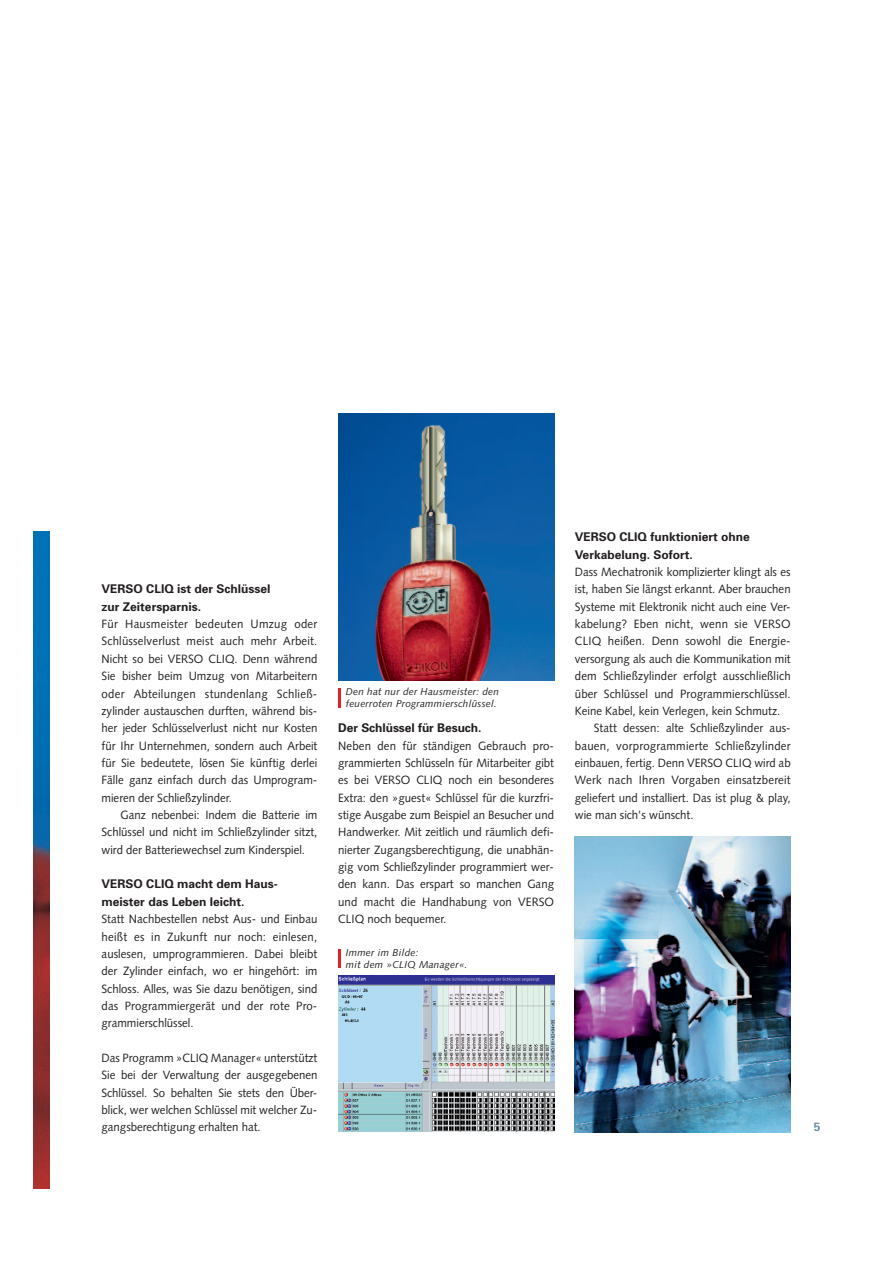
<style>
.page{position:relative;width:893px;height:1263px;background:#fff}
.page>*{position:absolute;margin:0;border:0;box-sizing:border-box;transform-origin:0 0}
.t1{font:12px/17.4px "Syntax";color:#231f20;text-align:justify;scale:.95 1}
.t2{font:700 12px/17.4px "Univers";color:#231f20}
.t3{font:12px "Syntax";letter-spacing:.02em;color:#231f20;scale:.95 1}
.t4{font:700 12px "Univers";color:#6c8ca0}
.t5{font:italic 10.05px/12px "Syntax";letter-spacing:.02em;color:#231f20}
</style>
<div class="page">
<img style="left:33px;top:531px;width:16px;height:657px">
<img style="left:338px;top:413px;width:216px;height:267px">
<hr style="left:338px;top:688px;width:3px;height:19px;background:#ee1d23">
<hr style="left:338px;top:949px;width:3px;height:19px;background:#ee1d23">
<img style="left:338px;top:975px;width:216px;height:156px">
<img style="left:575px;top:836px;width:215px;height:296px">
<p class="t2" style="left:102px;top:582px;width:170px">VERSO CLIQ ist der Schlüssel zur Zeitersparnis.</p>
<p class="t1" style="left:102px;top:616px;width:229px">Für Hausmeister bedeuten Umzug oder Schlüsselverlust meist auch mehr Arbeit.<br>Nicht so bei VERSO CLIQ. Denn während Sie bisher beim Umzug von Mitarbeitern oder Abteilungen stundenlang Schließ&shy;zylinder austauschen durften, während bis&shy;her jeder Schlüsselverlust nicht nur Kosten für Ihr Unternehmen, sondern auch Arbeit für Sie bedeutete, lösen Sie künftig derlei Fälle ganz einfach durch das Umprogram&shy;mieren der Schließzylinder.</p>
<p class="t1" style="left:102px;top:807px;width:229px;text-indent:19px">Ganz nebenbei: Indem die Batterie im Schlüssel und nicht im Schließzylinder sitzt, wird der Batteriewechsel zum Kinderspiel.</p>
<p class="t2" style="left:102px;top:877px;width:178px">VERSO CLIQ macht dem Haus&shy;meister das Leben leicht.</p>
<p class="t1" style="left:102px;top:911px;width:229px">Statt Nachbestellen nebst Aus- und Einbau heißt es in Zukunft nur noch: einlesen, auslesen, umprogrammieren. Dabei bleibt der Zylinder einfach, wo er hingehört: im Schloss. Alles, was Sie dazu benötigen, sind das Programmiergerät und der rote Pro&shy;grammierschlüssel.</p>
<p class="t1" style="left:102px;top:1050px;width:229px">Das Programm »CLIQ Manager« unterstützt Sie bei der Verwaltung der ausgegebenen Schlüssel. So behalten Sie stets den Über&shy;blick, wer welchen Schlüssel mit welcher Zu&shy;gangsberechtigung erhalten hat.</p>
<p class="t5" style="left:346px;top:686px;width:155px">Den hat nur der Hausmeister: den feuerroten Programmierschlüssel.</p>
<p class="t2" style="left:338px;top:720px;width:145px">Der Schlüssel für Besuch.</p>
<p class="t1" style="left:338px;top:738px;width:229px">Neben den für ständigen Gebrauch pro&shy;grammierten Schlüsseln für Mitarbeiter gibt es bei VERSO CLIQ noch ein besonderes Extra: den »guest« Schlüssel für die kurzfri&shy;stige Ausgabe zum Beispiel an Besucher und Handwerker. Mit zeitlich und räumlich defi&shy;nierter Zugangsberechtigung, die unabhän&shy;gig vom Schließzylinder programmiert wer&shy;den kann. Das erspart so manchen Gang und macht die Handhabung von VERSO CLIQ noch bequemer.</p>
<p class="t5" style="left:346px;top:947px;width:123px">Immer im Bilde:<br>mit dem »CLIQ Manager«.</p>
<p class="t2" style="left:575px;top:529px;width:176px">VERSO CLIQ funktioniert ohne<br>Verkabelung. Sofort.</p>
<p class="t1" style="left:575px;top:564px;width:229px">Dass Mechatronik komplizierter klingt als es</p>
<p class="t1" style="left:575px;top:582px;width:229px">ist, haben Sie längst erkannt. Aber brauchen</p>
<p class="t1" style="left:575px;top:599px;width:229px">Systeme mit Elektronik nicht auch eine Ver-</p>
<p class="t3" style="left:575px;top:619px;width:229px">kabelung? Eben nicht, wenn sie VERSO</p>
<p class="t1" style="left:575px;top:634px;width:229px">CLIQ heißen. Denn sowohl die Energie-</p>
<p class="t1" style="left:575px;top:651px;width:229px">versorgung als auch die Kommunikation mit</p>
<p class="t1" style="left:575px;top:668px;width:229px">dem Schließzylinder erfolgt ausschließlich</p>
<p class="t1" style="left:575px;top:686px;width:229px">über Schlüssel und Programmierschlüssel.</p>
<p class="t1" style="left:575px;top:703px;width:218px">Keine Kabel, kein Verlegen, kein Schmutz.</p>
<p class="t1" style="left:593px;top:721px;width:209px">Statt dessen: alte Schließzylinder aus-</p>
<p class="t3" style="left:575px;top:741px;width:229px">bauen, vorprogrammierte Schließzylinder</p>
<p class="t1" style="left:575px;top:755px;width:229px">einbauen, fertig. Denn VERSO CLIQ wird ab</p>
<p class="t3" style="left:575px;top:775px;width:229px">Werk nach Ihren Vorgaben einsatzbereit</p>
<p class="t1" style="left:575px;top:790px;width:229px">geliefert und installiert. Das ist plug &amp; play,</p>
<p class="t1" style="left:575px;top:807px;width:126px">wie man sich's wünscht.</p>
<p class="t4" style="left:813px;top:1123px;width:8px">5</p>
</div>
